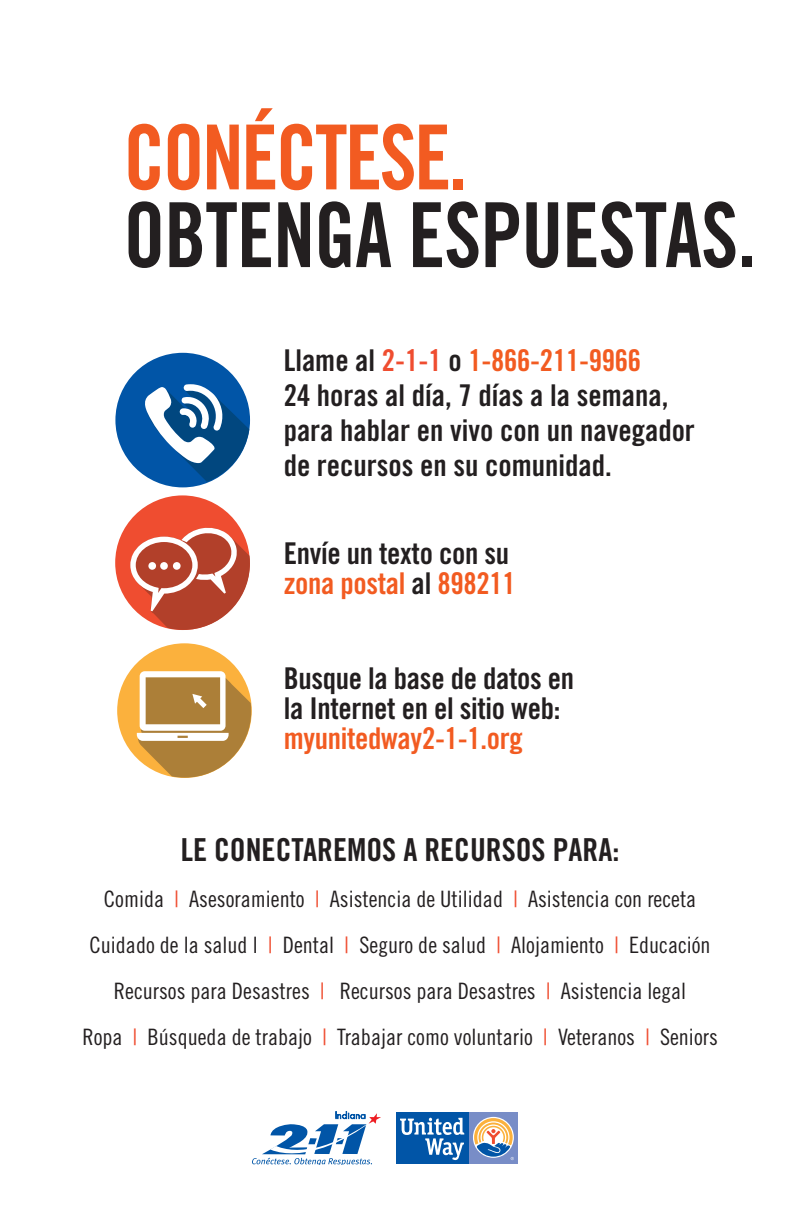
<style>
.page{position:relative;width:792px;height:1224px;background:#fff}
.page>*{position:absolute;margin:0;border:0;box-sizing:border-box;transform-origin:0 0}
.t1{font:89.8px "Trade Gothic Bold Cond Twenty";letter-spacing:-.01em;color:#231f20;scale:.93 1}
.t2{font:89.8px "Trade Gothic Bold Cond Twenty";letter-spacing:-.03em;color:#f25b21;scale:.93 1}
.t3{font:31.6px "Trade Gothic Bold Cond Twenty";color:#231f20}
.t4{font:30px/30px "Trade Gothic Bold Cond Twenty";letter-spacing:-.01em;color:#231f20}
.t5{font:30px "Trade Gothic Bold Cond Twenty";letter-spacing:-.01em;color:#f25b21}
.t6{font:22.6px "Trade Gothic Cond Eighteen";color:#231f20}
.s1{color:#231f20}
.s2{color:#ef4d30}
.s3{color:#f25b21}
</style>
<div class="page">
<div style="left:115px;top:353px;width:135px;height:134px;background:#0155a7;border-radius:50%"></div>
<svg style="left:144px;top:384px;width:105px;height:98px"></svg>
<div style="left:115px;top:495px;width:135px;height:135px;background:#ef4d30;border-radius:50%"></div>
<svg style="left:127px;top:527px;width:123px;height:103px"></svg>
<div style="left:117px;top:643px;width:135px;height:135px;background:#fbb13d;border-radius:50%"></div>
<svg style="left:137px;top:671px;width:114px;height:107px"></svg>
<svg style="left:252px;top:1111px;width:129px;height:54px"></svg>
<svg style="left:396px;top:1163px;width:122px;height:1px"></svg>
<div style="left:469px;top:1112px;width:49px;height:51px;background:#788dc7"></div>
<svg style="left:473px;top:1117px;width:41px;height:41px"></svg>
<div style="left:396px;top:1112px;width:73px;height:51px;background:#0155a7"></div>
<svg style="left:400px;top:1118px;width:64px;height:42px"></svg>
<svg style="left:474px;top:1118px;width:40px;height:42px"></svg>
<p class="t2" style="left:124px;top:103px;width:371px">CONÉCTESE.</p>
<p class="t1" style="left:124px;top:181px;width:682px">OBTENGA ESPUESTAS.</p>
<p class="t5" style="left:284px;top:342px;width:359px"><span class="s1">Llame al</span> <span class="s2">2-1-1</span> <span class="s1">o</span> 1-866-211-9966</p>
<p class="t4" style="left:284px;top:378px;width:413px;line-height:35px">24 horas al día, 7 días a la semana, para hablar en vivo con un navegador de recursos en su comunidad.</p>
<p class="t4" style="left:284px;top:538px;width:234px">Envíe un texto con su <span class="s3">zona postal</span> al <span class="s3">898211</span></p>
<p class="t4" style="left:284px;top:663px;width:292px">Busque la base de datos en la Internet en el sitio web: <span class="s3">myunitedway2-1-1.org</span></p>
<p class="t3" style="left:181px;top:831px;width:440px">LE CONECTAREMOS A RECURSOS PARA:</p>
<p class="t6" style="left:104px;top:886px;width:594px">Comida <span class="s2">|</span> Asesoramiento <span class="s2">|</span> Asistencia de Utilidad <span class="s2">|</span> Asistencia con receta</p>
<p class="t6" style="left:90px;top:932px;width:623px">Cuidado de la salud l <span class="s2">|</span> Dental <span class="s2">|</span> Seguro de salud <span class="s2">|</span> Alojamiento <span class="s2">|</span> Educación</p>
<p class="t6" style="left:114px;top:978px;width:574px">Recursos para Desastres <span class="s2">|</span> Recursos para Desastres <span class="s2">|</span> Asistencia legal</p>
<p class="t6" style="left:82px;top:1024px;width:637px">Ropa <span class="s2">|</span> Búsqueda de trabajo <span class="s2">|</span> Trabajar como voluntario <span class="s2">|</span> Veteranos <span class="s2">|</span> Seniors</p>
</div>
